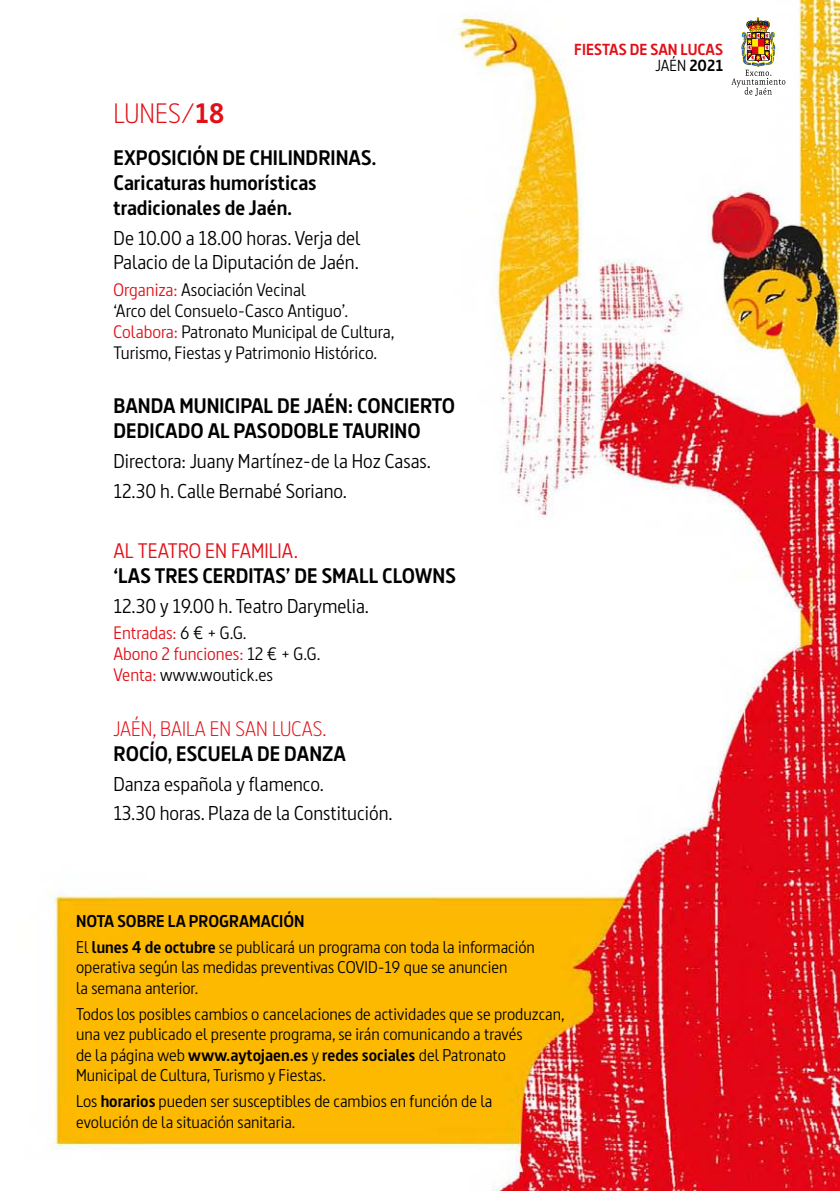
<style>
.page{position:relative;width:840px;height:1191px;background:#fff}
.page>*{position:absolute;margin:0;border:0;box-sizing:border-box;transform-origin:0 0}
.t1{font:300 28px "Dsignes";color:#e11018}
.t2{font:700 21px/25px "Dsignes";color:#000}
.t3{font:300 21px "Dsignes";color:#e11018}
.t4{font:21px "Dsignes";color:#e11018}
.t5{font:20px/29.6px "Dsignes";color:#000}
.t6{font:18px/21px "Dsignes";color:#000}
.t7{font:18px/21px "Dsignes";color:#e11018}
.t8{font:17px/20.4px "Dsignes";color:#000}
.t9{font:700 16px/16px "Dsignes";color:#e11018;text-align:right}
.s1{font-weight:700}
.s2{color:#e11018}
.s3{color:#000}
.s4{font-weight:400;color:#000}
</style>
<div class="page">
<img style="left:46px;top:0;width:793px;height:1191px">
<div style="left:726px;top:16px;width:63px;height:81px;background:#fff"></div>
<img style="left:731px;top:17px;width:53px;height:79px">
<h1 class="t1" style="left:113px;top:97px;width:112px">LUNES/<span class="s1">18</span></h1>
<p class="t2" style="left:113px;top:145px;width:264px">EXPOSICIÓN DE CHILINDRINAS.<br>Caricaturas humorísticas tradicionales de Jaén.</p>
<p class="t5" style="left:113px;top:225px;width:248px;line-height:24px">De 10.00 a 18.00 horas. Verja del<br>Palacio de la Diputación de Jaén.</p>
<p class="t6" style="left:113px;top:278px;width:282px"><span class="s2">Organiza:</span> Asociación Vecinal<br>‘Arco del Consuelo-Casco Antiguo’.<br><span class="s2">Colabora:</span> Patronato Municipal de Cultura, Turismo, Fiestas y Patrimonio Histórico.</p>
<p class="t2" style="left:113px;top:393px;width:343px">BANDA MUNICIPAL DE JAÉN: CONCIERTO<br>DEDICADO AL PASODOBLE TAURINO</p>
<p class="t5" style="left:113px;top:446px;width:319px">Directora: Juany Martínez-de la Hoz Casas.<br>12.30 h. Calle Bernabé Soriano.</p>
<p class="t4" style="left:113px;top:538px;width:186px">AL TEATRO EN FAMILIA.</p>
<p class="t2" style="left:113px;top:563px;width:344px">‘LAS TRES CERDITAS’ DE SMALL CLOWNS</p>
<p class="t5" style="left:113px;top:590px;width:257px">12.30 y 19.00 h. Teatro Darymelia.</p>
<p class="t7" style="left:113px;top:622px;width:208px">Entradas: <span class="s3">6 € + G.G.<br></span>Abono 2 funciones: <span class="s3">12 € + G.G.<br></span>Venta: <span class="s3">www.woutick.es</span></p>
<p class="t3" style="left:113px;top:716px;width:214px">JAÉN, BAILA EN SAN LUCAS.</p>
<p class="t2" style="left:113px;top:741px;width:234px">ROCÍO, ESCUELA DE DANZA</p>
<p class="t5" style="left:113px;top:768px;width:280px">Danza española y flamenco.<br>13.30 horas. Plaza de la Constitución.</p>
<p class="t9" style="left:574px;top:41px;width:150px">FIESTAS DE SAN LUCAS<br><span class="s4">JAÉN</span> <span class="s3">2021</span></p>
<p class="t8" style="left:76px;top:907px;width:460px;line-height:26px"><span class="s1">NOTA SOBRE LA PROGRAMACIÓN<br></span>El <span class="s1">lunes 4 de octubre</span> se publicará un programa con toda la información</p>
<p class="t8" style="left:76px;top:957px;width:432px">operativa según las medidas preventivas COVID-19 que se anuncien la semana anterior.</p>
<p class="t8" style="left:76px;top:1003px;width:490px">Todos los posibles cambios o cancelaciones de actividades que se produzcan, una vez publicado el presente programa, se irán comunicando a través<br>de la página web <span class="s1">www.aytojaen.es</span> y <span class="s1">redes sociales</span> del Patronato Municipal de Cultura, Turismo y Fiestas.</p>
<p class="t8" style="left:76px;top:1090px;width:417px">Los <span class="s1">horarios</span> pueden ser susceptibles de cambios en función de la evolución de la situación sanitaria.</p>
</div>
